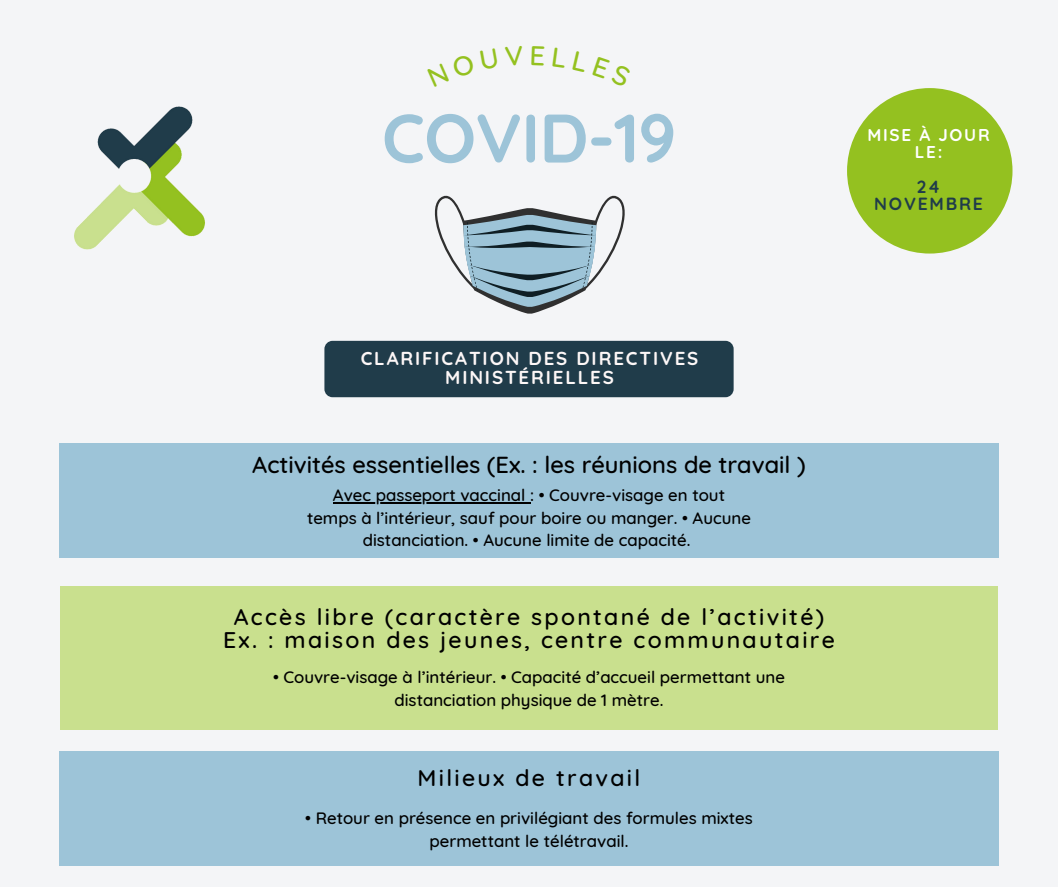
<style>
.page{position:relative;width:1058px;height:887px;background:#fff}
.page>*{position:absolute;margin:0;border:0;box-sizing:border-box;transform-origin:0 0}
.t1{font:700 68.55px "Quicksand";letter-spacing:-.01em;color:#9dc4d8}
.t2{font:500 23.7px "Quicksand";color:#000}
.t3{font:500 23.1px "Quicksand";letter-spacing:.1em;color:#000}
.t4{font:700 18.75px/18.6px "Quicksand";letter-spacing:.1em;color:#fdf7f7;text-align:center}
.t5{font:700 17.55px "Quicksand";letter-spacing:.1em;color:#203c4a}
.t6{font:700 17.1px/17.1px "Quicksand";letter-spacing:.1em;color:#fff;text-align:center}
.t7{font:500 16.8px/22.5px "Quicksand";color:#000;text-align:center}
</style>
<div class="page">
<div style="left:0;top:0;width:1058px;height:886px;background:#f4f5f7"></div>
<svg style="left:434px;top:195px;width:190px;height:119px"></svg>
<div style="left:59px;top:751px;width:939px;height:114px;background:#9dc4d8"></div>
<div style="left:324px;top:341px;width:409px;height:56px;background:#203c4a;border-radius:8px"></div>
<img style="left:74px;top:106px;width:131px;height:144px">
<div style="left:847px;top:88px;width:165px;height:165px;background:#94c120;border-radius:50%"></div>
<div style="left:59px;top:443px;width:939px;height:114px;background:#9dc4d8"></div>
<hr style="left:333px;top:502px;width:197px;height:1px;background:#000">
<div style="left:61px;top:586px;width:936px;height:143px;background:#c9e08e"></div>
<p class="t1" style="left:382px;top:94px;width:295px">COVID-19</p>
<p class="t6" style="left:867px;top:126px;width:124px">MISE À JOUR<br>LE:</p>
<p class="t5" style="left:916px;top:175px;width:25px">24</p>
<p class="t5" style="left:874px;top:193px;width:110px">NOVEMBRE</p>
<p class="t4" style="left:361px;top:349px;width:339px">CLARIFICATION DES DIRECTIVES<br>MINISTÉRIELLES</p>
<p class="t2" style="left:252px;top:449px;width:555px">Activités essentielles (Ex. : les réunions de travail )</p>
<p class="t7" style="left:307px;top:484px;width:445px">Avec passeport vaccinal : • Couvre-visage en tout temps à l’intérieur, sauf pour boire ou manger. • Aucune distanciation. • Aucune limite de capacité.</p>
<p class="t3" style="left:234px;top:602px;width:592px">Accès libre (caractère spontané de l’activité)</p>
<p class="t3" style="left:223px;top:624px;width:613px">Ex. : maison des jeunes, centre communautaire</p>
<p class="t7" style="left:273px;top:666px;width:513px">• Couvre-visage à l’intérieur. • Capacité d’accueil permettant une distanciation physique de 1 mètre.</p>
<p class="t3" style="left:417px;top:762px;width:224px">Milieux de travail</p>
<p class="t7" style="left:305px;top:806px;width:449px">• Retour en présence en privilégiant des formules mixtes permettant le télétravail.</p>
</div>
